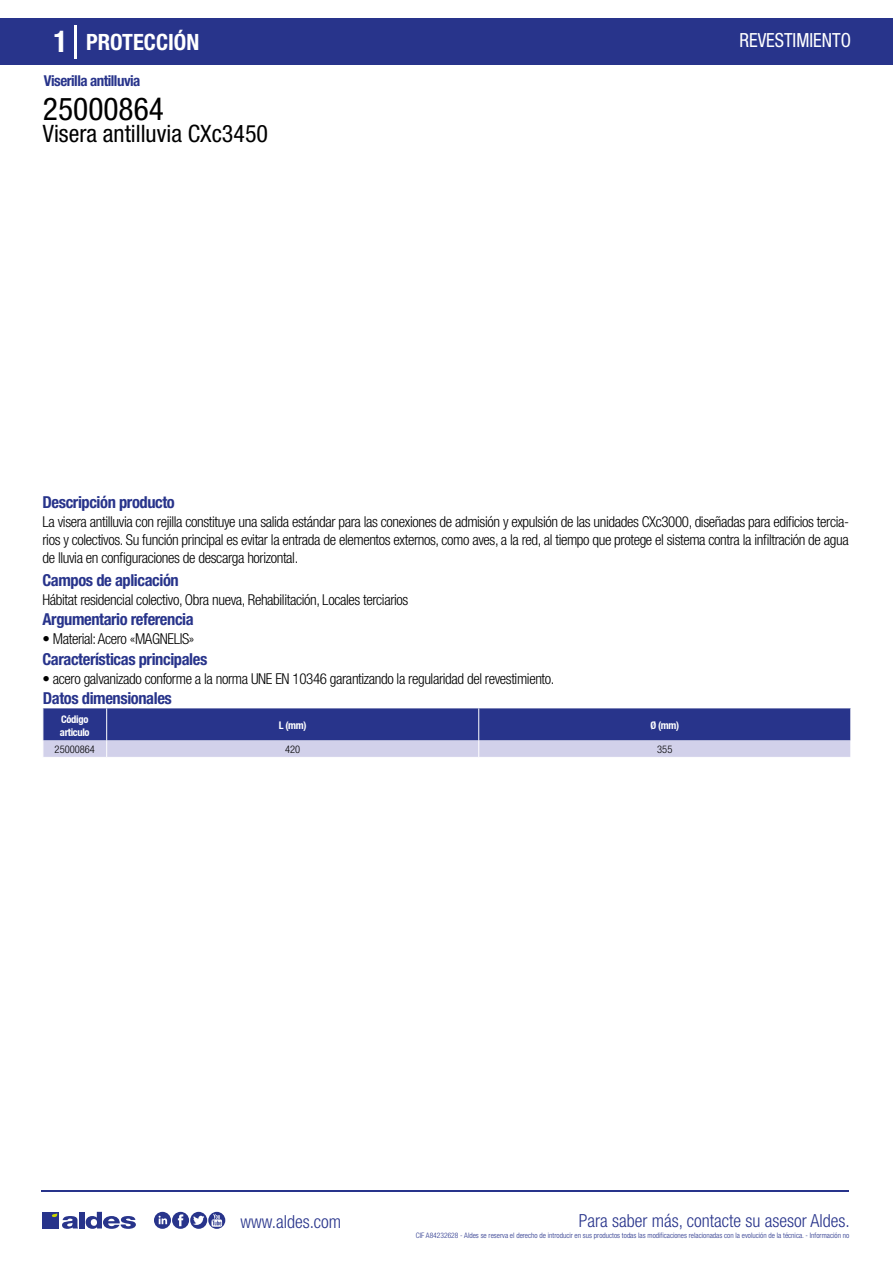
<style>
.page{position:relative;width:893px;height:1263px;background:#fff}
.page>*{position:absolute;margin:0;border:0;box-sizing:border-box;transform-origin:0 0}
.t1{font:condensed 31.5px "Helvetica Neue LT Std";color:#000}
.t2{font:condensed 24px "Helvetica Neue LT Std";color:#000}
.t3{font:700 condensed 22.5px "Helvetica Neue LT Std";color:#fff}
.t4{font:condensed 19.5px "Helvetica Neue LT Std";color:#fff;scale:.95 1}
.t5{font:300 condensed 18px "Helvetica Neue";color:#28348b}
.t6{font:700 condensed 16.5px "Helvetica Neue LT Std";letter-spacing:-.025em;color:#28348b}
.t7{font:300 condensed 15px/18px "Helvetica Neue LT Std";letter-spacing:-.025em;color:#000;text-align:justify}
.t8{font:700 condensed 15px "Helvetica Neue LT Std";letter-spacing:-.035em;color:#28348b}
.t9{font:700 condensed 10.5px/13.5px "Helvetica Neue";letter-spacing:-.03em;color:#fff}
.t10{font:300 condensed 10.5px "Helvetica Neue";color:#000}
.t11{font:300 condensed 7.5px "Helvetica Neue";color:#28348b}
.s1{font-size:30px}
</style>
<div class="page">
<div style="left:0;top:18px;width:893px;height:46px;background:#28348b"></div>
<hr style="left:74px;top:25px;width:2px;height:33px;background:#fff">
<svg style="left:43px;top:708px;width:808px;height:49px;background:#646cac"></svg>
<hr style="left:41px;top:1190px;width:808px;height:1px;background:#28348b">
<svg style="left:154px;top:1212px;width:71px;height:17px"></svg>
<div style="left:42px;top:1212px;width:17px;height:16px;background:#28348b"></div>
<div style="left:79px;top:1212px;width:5px;height:16px;background:#28348b"></div>
<svg style="left:86px;top:1212px;width:50px;height:17px"></svg>
<svg style="left:52px;top:1213px;width:26px;height:16px"></svg>
<h3 class="t3" style="left:54px;top:28px;width:147px"><span class="s1">1</span> PROTECCIÓN</h3>
<h3 class="t4" style="left:739px;top:29px;width:119px">REVESTIMIENTO</h3>
<p class="t8" style="left:44px;top:71px;width:98px">Viserilla antilluvia</p>
<h1 class="t1" style="left:43px;top:91px;width:122px">25000864</h1>
<h2 class="t2" style="left:43px;top:120px;width:227px">Visera antilluvia CXc3450</h2>
<p class="t6" style="left:43px;top:492px;width:134px">Descripción producto</p>
<p class="t7" style="left:43px;top:513px;width:808px">La visera antilluvia con rejilla constituye una salida estándar para las conexiones de admisión y expulsión de las unidades CXc3000, diseñadas para edificios tercia&shy;rios y colectivos. Su función principal es evitar la entrada de elementos externos, como aves, a la red, al tiempo que protege el sistema contra la infiltración de agua de lluvia en configuraciones de descarga horizontal.</p>
<p class="t7" style="left:43px;top:590px;width:367px">Hábitat residencial colectivo, Obra nueva, Rehabilitación, Locales terciarios</p>
<p class="t6" style="left:43px;top:570px;width:138px">Campos de aplicación</p>
<p class="t6" style="left:43px;top:609px;width:153px">Argumentario referencia</p>
<p class="t7" style="left:43px;top:630px;width:153px">• Material: Acero «MAGNELIS»</p>
<p class="t6" style="left:43px;top:649px;width:166px">Características principales</p>
<p class="t7" style="left:43px;top:669px;width:513px">• acero galvanizado conforme a la norma UNE EN 10346 garantizando la regularidad del revestimiento.</p>
<p class="t6" style="left:43px;top:688px;width:130px">Datos dimensionales</p>
<p class="t9" style="left:60px;top:712px;width:31px">Código articulo</p>
<p class="t9" style="left:279px;top:719px;width:29px">L (mm)</p>
<p class="t9" style="left:650px;top:719px;width:30px">Ø (mm)</p>
<p class="t10" style="left:55px;top:743px;width:42px">25000864</p>
<p class="t10" style="left:285px;top:743px;width:17px">420</p>
<p class="t10" style="left:657px;top:743px;width:17px">355</p>
<p class="t5" style="left:240px;top:1211px;width:102px">www.aldes.com</p>
<p class="t5" style="left:579px;top:1211px;width:272px">Para saber más, contacte su asesor Aldes.</p>
<p class="t11" style="left:416px;top:1230px;width:435px">CIF A84232628 - Aldes se reserva el derecho de introducir en sus productos todas las modificaciones relacionadas con la evolución de la técnica. - Información no</p>
</div>
